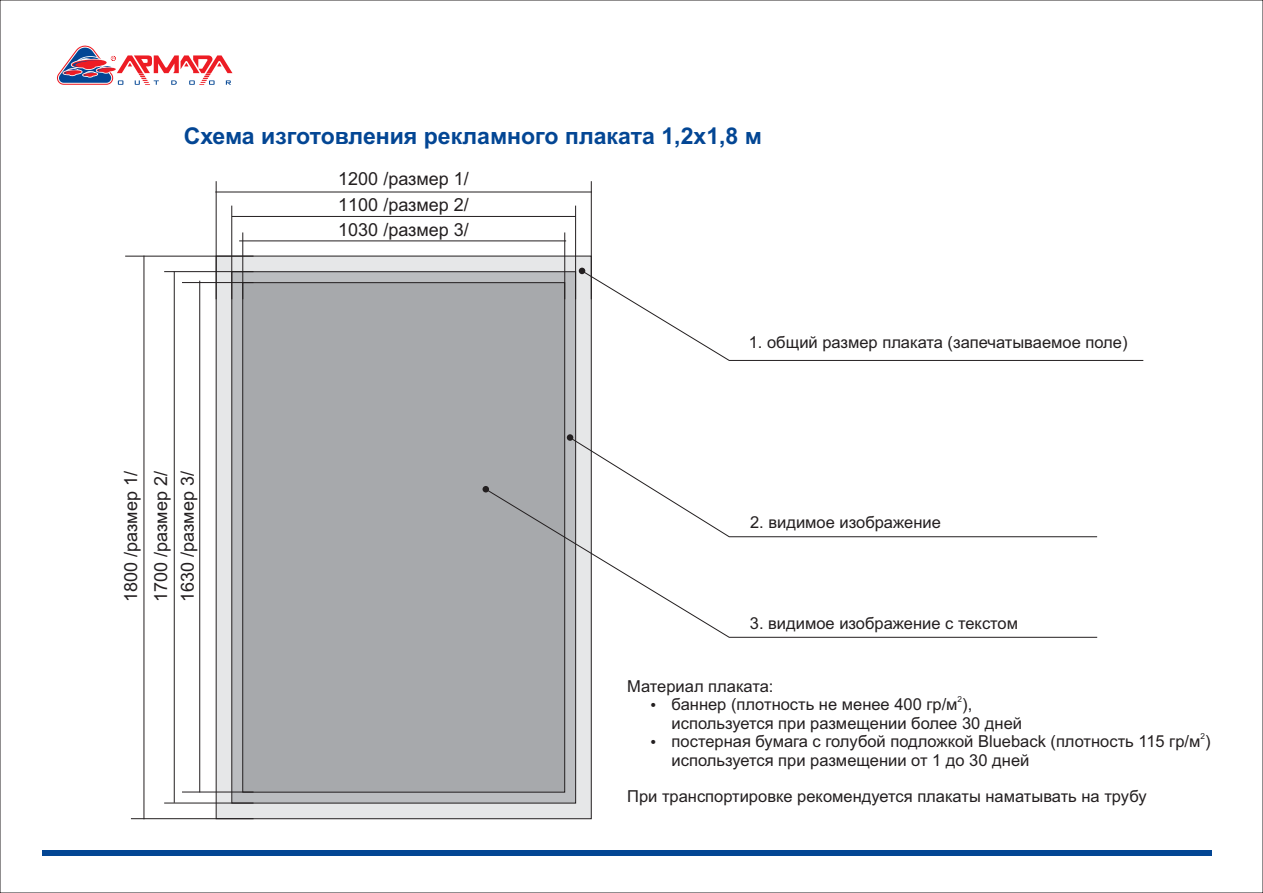
<style>
.page{position:relative;width:1263px;height:893px;background:#fff}
.page>*{position:absolute;margin:0;border:0;box-sizing:border-box;transform-origin:0 0}
.t1{font:700 23.1px "Arial";color:#034694}
.t2{font:18px/25.2px "Arial";color:#231f20;text-align:justify}
.t3{font:16.5px/18.5px "Arial";color:#231f20}
.t4{font:8.25px "Arial";color:#231f20}
</style>
<div class="page">
<svg style="left:215px;top:255px;width:377px;height:565px;background:#dcddde"></svg>
<svg style="left:231px;top:271px;width:345px;height:533px;background:#adaeb1"></svg>
<div style="left:242px;top:282px;width:323px;height:511px;background:#a7a9ac"></div>
<hr style="left:242px;top:232px;width:1px;height:67px;background:#231f20">
<hr style="left:564px;top:232px;width:1px;height:67px;background:#231f20">
<hr style="left:239px;top:240px;width:327px;height:1px;background:#231f20">
<hr style="left:231px;top:206px;width:1px;height:93px;background:#231f20">
<hr style="left:575px;top:206px;width:1px;height:93px;background:#231f20">
<hr style="left:232px;top:216px;width:344px;height:1px;background:#231f20">
<hr style="left:216px;top:181px;width:1px;height:118px;background:#231f20">
<hr style="left:591px;top:181px;width:1px;height:118px;background:#231f20">
<hr style="left:215px;top:192px;width:377px;height:1px;background:#231f20">
<hr style="left:182px;top:282px;width:72px;height:1px;background:#231f20">
<hr style="left:182px;top:792px;width:72px;height:1px;background:#231f20">
<hr style="left:199px;top:281px;width:1px;height:511px;background:#231f20">
<hr style="left:164px;top:271px;width:90px;height:1px;background:#231f20">
<hr style="left:164px;top:803px;width:90px;height:1px;background:#231f20">
<hr style="left:174px;top:271px;width:1px;height:532px;background:#231f20">
<hr style="left:144px;top:256px;width:1px;height:563px;background:#231f20">
<hr style="left:125px;top:256px;width:129px;height:1px;background:#231f20">
<hr style="left:131px;top:818px;width:123px;height:1px;background:#231f20">
<svg style="left:485px;top:488px;width:613px;height:150px"></svg>
<svg style="left:568px;top:436px;width:530px;height:102px"></svg>
<svg style="left:581px;top:270px;width:563px;height:91px"></svg>
<svg style="left:57px;top:46px;width:175px;height:39px"></svg>
<div style="left:42px;top:850px;width:1170px;height:5px;background:#034694"></div>
<div style="left:482px;top:486px;width:7px;height:6px;background:#231f20;border-radius:50%"></div>
<div style="left:567px;top:434px;width:6px;height:7px;background:#231f20;border-radius:50%"></div>
<svg style="left:579px;top:268px;width:6px;height:6px"></svg>
<h1 class="t1" style="left:184px;top:127px;width:580px">Схема изготовления рекламного плаката 1,2х1,8 м</h1>
<p class="t2" style="left:338px;top:168px;width:132px">1200 /размер 1/ 1100 /размер 2/ 1030 /размер 3/</p>
<p class="t3" style="left:749px;top:335px;width:380px">1. общий размер плаката (запечатываемое поле)</p>
<p class="t2" style="left:120px;top:602px;width:132px;rotate:-90deg">1800 /размер 1/</p>
<p class="t2" style="left:150px;top:602px;width:132px;rotate:-90deg">1700 /размер 2/</p>
<p class="t2" style="left:177px;top:602px;width:132px;rotate:-90deg">1630 /размер 3/</p>
<p class="t3" style="left:750px;top:514px;width:192px">2. видимое изображение</p>
<p class="t3" style="left:750px;top:615px;width:270px">3. видимое изображение с текстом</p>
<p class="t3" style="left:627px;top:678px;width:148px">Материал плаката:</p>
<p class="t4" style="left:958px;top:696px;width:6px">2</p>
<p class="t3" style="left:672px;top:697px;width:352px">баннер (плотность не менее 400 гр/м ), используется при размещении более 30 дней</p>
<p class="t4" style="left:1200px;top:733px;width:6px">2</p>
<p class="t3" style="left:672px;top:734px;width:540px">постерная бумага с голубой подложкой Blueback (плотность 115 гр/м ) используется при размещении от 1 до 30 дней</p>
<p class="t3" style="left:627px;top:789px;width:521px">При транспортировке рекомендуется плакаты наматывать на трубу</p>
</div>
